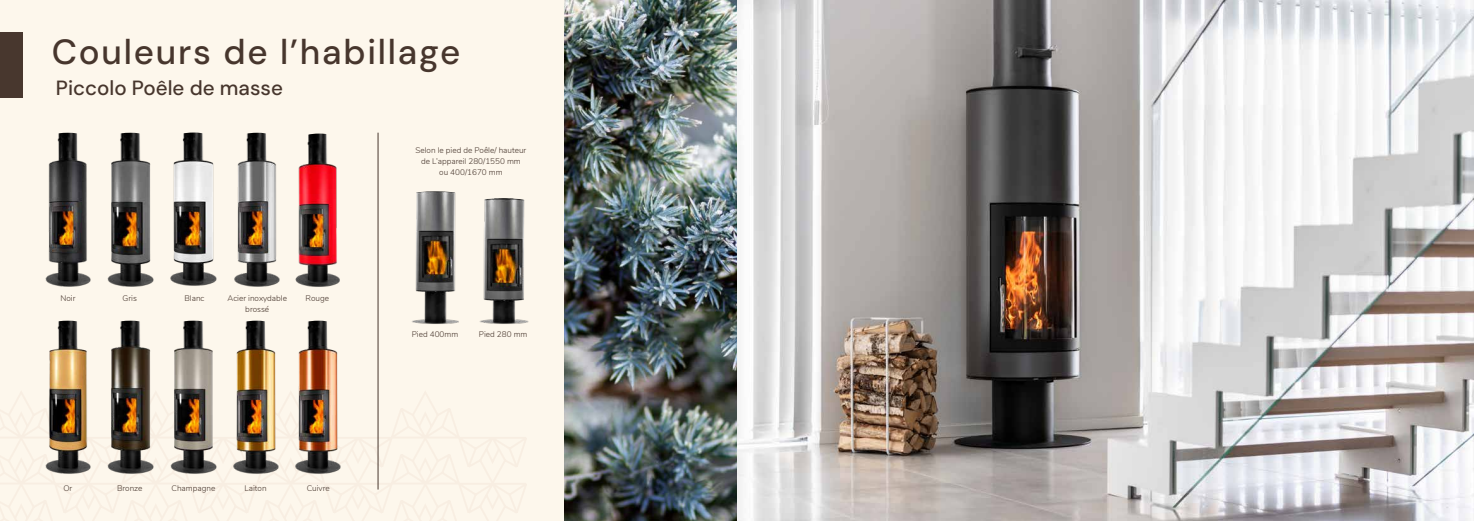
<style>
.page{position:relative;width:1474px;height:521px;background:#fff}
.page>*{position:absolute;margin:0;border:0;box-sizing:border-box;transform-origin:0 0}
.t1{font:500 35px "DM Sans 18 pt";letter-spacing:.05em;color:#47362d}
.t2{font:500 20.56px "DM Sans 18 pt";color:#47362d}
.t3{font:300 8.14px/10.8px "Nunito";color:#47362d;text-align:center}
</style>
<div class="page">
<div style="left:0;top:0;width:1473px;height:521px;background:#fdf7ec"></div>
<img style="left:564px;top:0;width:909px;height:521px">
<div style="left:0;top:32px;width:22px;height:66px;background:#48372e"></div>
<img style="left:412px;top:191px;width:47px;height:133px">
<img style="left:479px;top:198px;width:50px;height:126px">
<img style="left:295px;top:134px;width:45px;height:153px">
<img style="left:107px;top:133px;width:47px;height:154px">
<img style="left:170px;top:133px;width:47px;height:153px">
<hr style="left:377px;top:133px;width:1px;height:356px;background:#47362d">
<img style="left:234px;top:133px;width:46px;height:154px">
<img style="left:45px;top:133px;width:46px;height:154px">
<img style="left:45px;top:321px;width:46px;height:153px">
<img style="left:233px;top:321px;width:46px;height:154px">
<img style="left:295px;top:321px;width:46px;height:154px">
<img style="left:107px;top:321px;width:47px;height:154px">
<img style="left:170px;top:321px;width:47px;height:153px">
<h1 class="t1" style="left:52px;top:32px;width:410px">Couleurs de l’habillage</h1>
<h2 class="t2" style="left:56px;top:76px;width:228px">Piccolo Poêle de masse</h2>
<p class="t3" style="left:60px;top:293px;width:17px">Noir</p>
<p class="t3" style="left:123px;top:293px;width:16px">Gris</p>
<p class="t3" style="left:184px;top:293px;width:22px">Blanc</p>
<p class="t3" style="left:227px;top:293px;width:61px">Acier inoxydable brossé</p>
<p class="t3" style="left:305px;top:293px;width:25px">Rouge</p>
<p class="t3" style="left:63px;top:483px;width:10px">Or</p>
<p class="t3" style="left:117px;top:483px;width:27px">Bronze</p>
<p class="t3" style="left:171px;top:483px;width:45px">Champagne</p>
<p class="t3" style="left:244px;top:483px;width:24px">Laiton</p>
<p class="t3" style="left:307px;top:483px;width:24px">Cuivre</p>
<p class="t3" style="left:415px;top:145px;width:112px">Selon le pied de Poêle/ hauteur de L’appareil 280/1550 mm<br>ou 400/1670 mm</p>
<p class="t3" style="left:412px;top:329px;width:48px">Pied 400mm</p>
<p class="t3" style="left:479px;top:329px;width:50px">Pied 280 mm</p>
</div>
